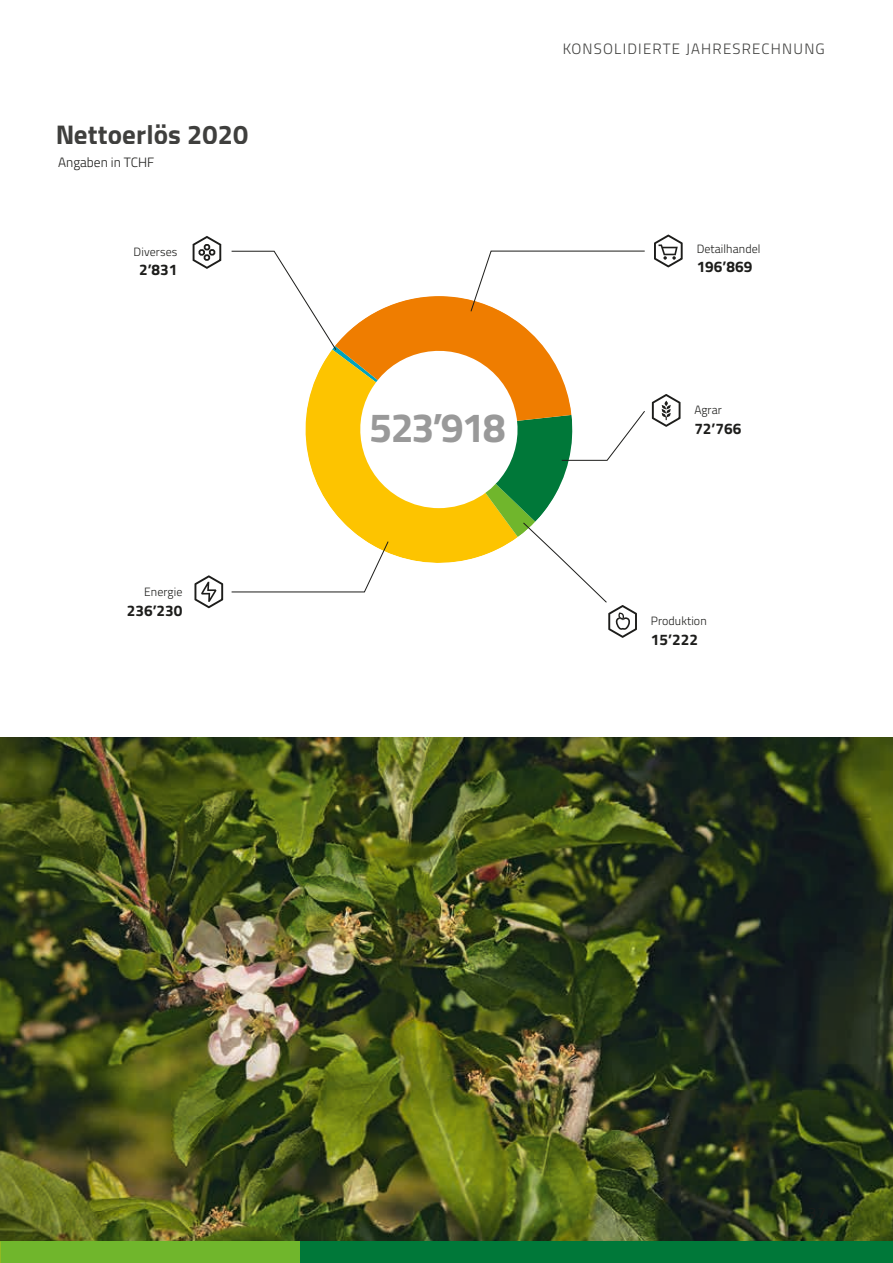
<style>
.page{position:relative;width:893px;height:1263px;background:#fff}
.page>*{position:absolute;margin:0;border:0;box-sizing:border-box;transform-origin:0 0}
.t1{font:700 41.1px "Titillium";letter-spacing:-.05em;color:#878787}
.t2{font:700 27px "Titillium";letter-spacing:.005em;color:#1d1d1b}
.t3{font:700 15.45px "Titillium";color:#1d1d1b}
.t4{font:300 15px "Titillium";letter-spacing:.08em;color:#1d1d1b}
.t5{font:300 13.5px "Titillium";color:#1d1d1b}
.t6{font:300 12px "Titillium";letter-spacing:.01em;color:#1d1d1b}
</style>
<div class="page">
<img style="left:0;top:738px;width:893px;height:503px">
<svg style="left:194px;top:575px;width:29px;height:33px"></svg>
<svg style="left:652px;top:394px;width:28px;height:33px"></svg>
<svg style="left:231px;top:251px;width:414px;height:387px"></svg>
<svg style="left:654px;top:235px;width:29px;height:32px"></svg>
<svg style="left:193px;top:236px;width:28px;height:33px"></svg>
<div style="left:299px;top:1241px;width:594px;height:22px;background:#007839"></div>
<div style="left:0;top:1241px;width:299px;height:22px;background:#70b62c"></div>
<h2 class="t2" style="left:55px;top:113px;width:194px">Nettoerlös 2020</h2>
<p class="t5" style="left:58px;top:153px;width:98px">Angaben in TCHF</p>
<p class="t6" style="left:134px;top:243px;width:45px">Diverses</p>
<p class="t3" style="left:139px;top:258px;width:40px">2’831</p>
<p class="t6" style="left:144px;top:583px;width:40px">Energie</p>
<p class="t3" style="left:127px;top:598px;width:57px">236’230</p>
<p class="t4" style="left:562px;top:38px;width:264px">KONSOLIDIERTE JAHRESRECHNUNG</p>
<h1 class="t1" style="left:370px;top:396px;width:138px">523’918</h1>
<p class="t6" style="left:697px;top:240px;width:65px">Detailhandel</p>
<p class="t3" style="left:697px;top:255px;width:57px">196’869</p>
<p class="t6" style="left:694px;top:401px;width:29px">Agrar</p>
<p class="t3" style="left:694px;top:416px;width:49px">72’766</p>
<p class="t6" style="left:651px;top:612px;width:57px">Produktion</p>
<p class="t3" style="left:651px;top:627px;width:49px">15’222</p>
</div>
